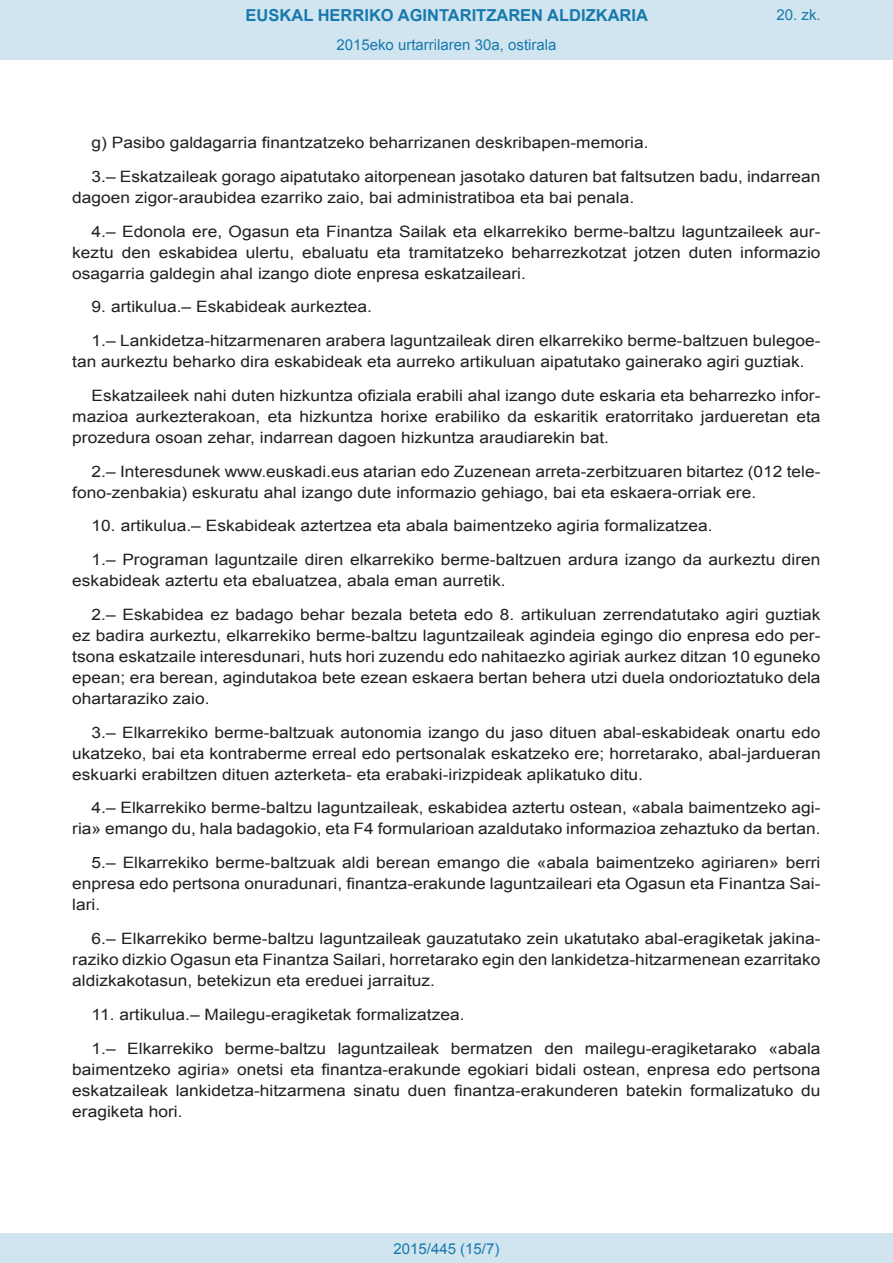
<style>
.page{position:relative;width:893px;height:1263px;background:#fff}
.page>*{position:absolute;margin:0;border:0;box-sizing:border-box;transform-origin:0 0}
.t1{font:700 16.5px "Arial";color:#1879ad}
.BOPVDetalle{font:15.6px/21px "Arial";color:#231f20;text-align:justify;scale:1.11 1}
.Paginacion_Centro{font:15px "Arial";color:#1879ad}
</style>
<div class="page">
<div style="left:0;top:0;width:893px;height:60px;background:#d0e5f0"></div>
<div style="left:0;top:1233px;width:893px;height:30px;background:#d0e5f0"></div>
<p class="t1" style="left:246px;top:4px;width:404px">EUSKAL HERRIKO AGINTARITZAREN ALDIZKARIA</p>
<p class="Paginacion_Centro" style="left:336px;top:35px;width:222px">2015eko urtarrilaren 30a, ostirala</p>
<p class="Paginacion_Centro" style="left:776px;top:5px;width:46px">20. zk.</p>
<p class="BOPVDetalle" style="left:92px;top:132px;width:503px">g) Pasibo galdagarria finantzatzeko beharrizanen deskribapen-memoria.</p>
<p class="BOPVDetalle" style="left:72px;top:166px;width:676px;text-indent:19px">3.– Eskatzaileak gorago aipatutako aitorpenean jasotako daturen bat faltsutzen badu, indarrean dagoen zigor-araubidea ezarriko zaio, bai administratiboa eta bai penala.</p>
<p class="BOPVDetalle" style="left:72px;top:221px;width:676px;text-indent:19px">4.– Edonola ere, Ogasun eta Finantza Sailak eta elkarrekiko berme-baltzu laguntzaileek aur&shy;keztu den eskabidea ulertu, ebaluatu eta tramitatzeko beharrezkotzat jotzen duten informazio osagarria galdegin ahal izango diote enpresa eskatzaileari.</p>
<p class="BOPVDetalle" style="left:92px;top:297px;width:254px">9. artikulua.– Eskabideak aurkeztea.</p>
<p class="BOPVDetalle" style="left:72px;top:330px;width:676px;text-indent:19px">1.– Lankidetza-hitzarmenaren arabera laguntzaileak diren elkarrekiko berme-baltzuen bulegoe&shy;tan aurkeztu beharko dira eskabideak eta aurreko artikuluan aipatutako gainerako agiri guztiak.</p>
<p class="BOPVDetalle" style="left:72px;top:385px;width:676px;text-indent:19px">Eskatzaileek nahi duten hizkuntza ofiziala erabili ahal izango dute eskaria eta beharrezko infor&shy;mazioa aurkezterakoan, eta hizkuntza horixe erabiliko da eskaritik eratorritako jardueretan eta prozedura osoan zehar, indarrean dagoen hizkuntza araudiarekin bat.</p>
<p class="BOPVDetalle" style="left:72px;top:461px;width:676px;text-indent:19px">2.– Interesdunek www.euskadi.eus atarian edo Zuzenean arreta-zerbitzuaren bitartez (012 tele&shy;fono-zenbakia) eskuratu ahal izango dute informazio gehiago, bai eta eskaera-orriak ere.</p>
<p class="BOPVDetalle" style="left:92px;top:516px;width:561px">10. artikulua.– Eskabideak aztertzea eta abala baimentzeko agiria formalizatzea.</p>
<p class="BOPVDetalle" style="left:72px;top:549px;width:676px;text-indent:19px">1.– Programan laguntzaile diren elkarrekiko berme-baltzuen ardura izango da aurkeztu diren eskabideak aztertu eta ebaluatzea, abala eman aurretik.</p>
<p class="BOPVDetalle" style="left:72px;top:604px;width:676px;text-indent:19px">2.– Eskabidea ez badago behar bezala beteta edo 8. artikuluan zerrendatutako agiri guztiak ez badira aurkeztu, elkarrekiko berme-baltzu laguntzaileak agindeia egingo dio enpresa edo per&shy;tsona eskatzaile interesdunari, huts hori zuzendu edo nahitaezko agiriak aurkez ditzan 10 eguneko epean; era berean, agindutakoa bete ezean eskaera bertan behera utzi duela ondorioztatuko dela ohartaraziko zaio.</p>
<p class="BOPVDetalle" style="left:72px;top:722px;width:676px;text-indent:19px">3.– Elkarrekiko berme-baltzuak autonomia izango du jaso dituen abal-eskabideak onartu edo ukatzeko, bai eta kontraberme erreal edo pertsonalak eskatzeko ere; horretarako, abal-jardueran eskuarki erabiltzen dituen azterketa- eta erabaki-irizpideak aplikatuko ditu.</p>
<p class="BOPVDetalle" style="left:72px;top:798px;width:676px;text-align:right">4.– Elkarrekiko berme-baltzu laguntzaileak, eskabidea aztertu ostean, «abala baimentzeko agi&shy;ria» emango du, hala badagokio, eta F4 formularioan azaldutako informazioa zehaztuko da bertan.</p>
<p class="BOPVDetalle" style="left:72px;top:852px;width:676px;text-indent:19px">5.– Elkarrekiko berme-baltzuak aldi berean emango die «abala baimentzeko agiriaren» berri enpresa edo pertsona onuradunari, finantza-erakunde laguntzaileari eta Ogasun eta Finantza Sai&shy;lari.</p>
<p class="BOPVDetalle" style="left:72px;top:928px;width:676px;text-indent:19px">6.– Elkarrekiko berme-baltzu laguntzaileak gauzatutako zein ukatutako abal-eragiketak jakina&shy;raziko dizkio Ogasun eta Finantza Sailari, horretarako egin den lankidetza-hitzarmenean ezarritako aldizkakotasun, betekizun eta ereduei jarraituz.</p>
<p class="BOPVDetalle" style="left:92px;top:1004px;width:338px">11. artikulua.– Mailegu-eragiketak formalizatzea.</p>
<p class="BOPVDetalle" style="left:72px;top:1038px;width:676px;text-indent:19px">1.– Elkarrekiko berme-baltzu laguntzaileak bermatzen den mailegu-eragiketarako «abala baimentzeko agiria» onetsi eta finantza-erakunde egokiari bidali ostean, enpresa edo pertsona eskatzaileak lankidetza-hitzarmena sinatu duen finantza-erakunderen batekin formalizatuko du eragiketa hori.</p>
<p class="Paginacion_Centro" style="left:393px;top:1238px;width:107px">2015/445 (15/7)</p>
</div>
